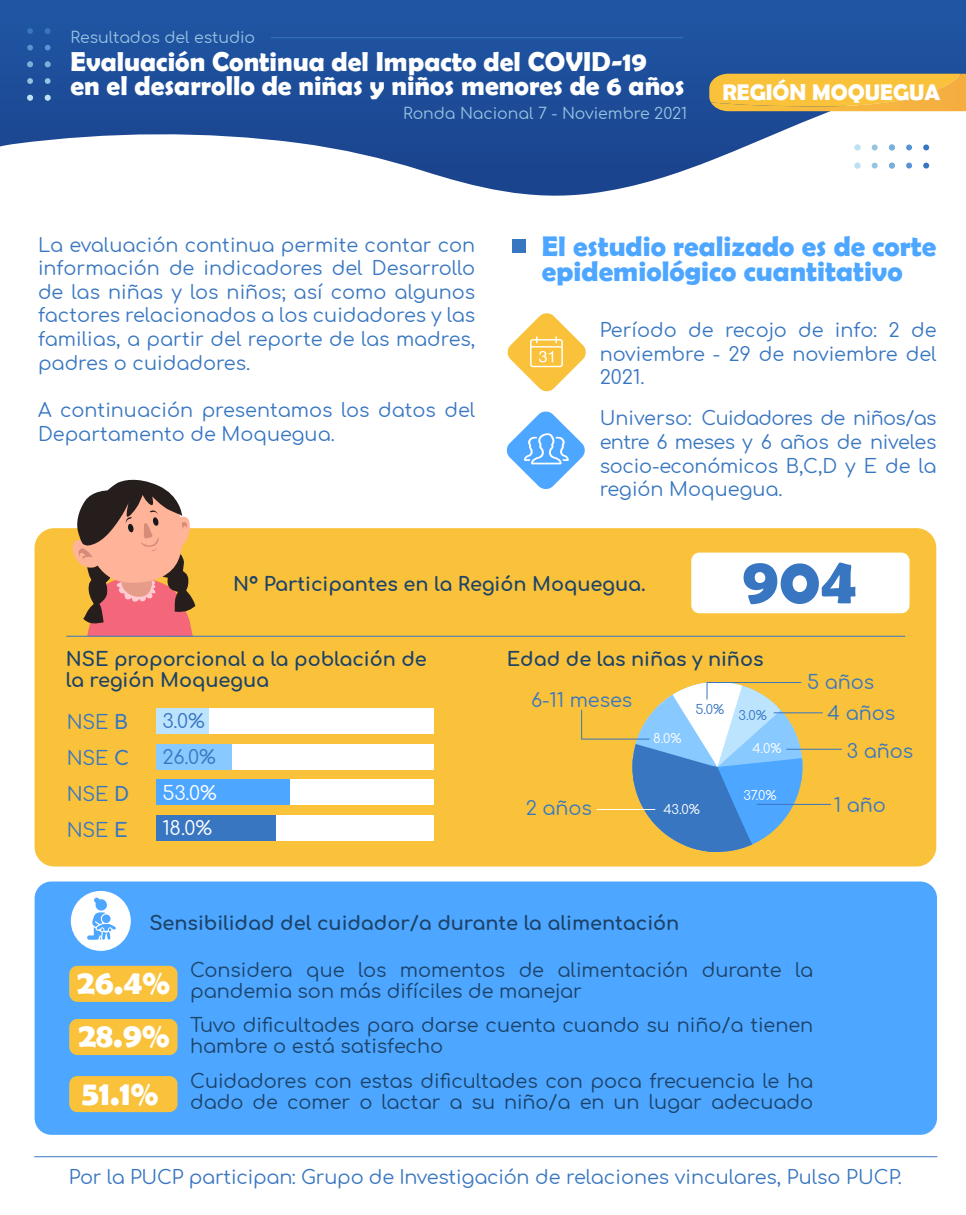
<style>
.page{position:relative;width:966px;height:1215px;background:#fff}
.page>*{position:absolute;margin:0;border:0;box-sizing:border-box;transform-origin:0 0}
.t1{font:700 65.62px "Berlin Sans FB Demi";color:#3876c1}
.t2{font:700 34.3px "Berlin Sans FB Demi";color:#fff}
.t3{font:700 28.44px/25.7px "Berlin Sans FB Demi";color:#4da6ff}
.t4{font:700 27.39px/24px "Berlin Sans FB Demi";color:#fff}
.t5{font:700 22.66px "Berlin Sans FB Demi";color:#fff}
.t6{font:19.34px/21px "Comfortaa";letter-spacing:-.005em;color:#1c4268}
.t7{font:700 19.34px/21px "Comfortaa";letter-spacing:-.005em;color:#1c4268}
.t8{font:19.34px/35.9px "Comfortaa";letter-spacing:-.005em;color:#3876c1;text-align:justify}
.t9{font:19.34px/35.7px "Comfortaa";color:#fff}
.t10{font:19.25px/23.6px "Comfortaa";color:#3876c1;text-align:justify}
.t11{font:15.66px "Comfortaa";letter-spacing:-.005em;color:#96c3e2}
.t12{font:12.86px "Comfortaa";color:#fff}
.t13{font:12.86px "Comfortaa";color:#3876c1}
.s1{font-weight:700}
</style>
<div class="page">
<div style="left:35px;top:881px;width:901px;height:253px;background:#4da6ff;border-radius:17px"></div>
<div style="left:0;top:0;width:965px;height:269px;background:#1e53a0"></div>
<svg style="left:0;top:80px;width:965px;height:189px;fill:#fff"></svg>
<svg style="left:27px;top:28px;width:6px;height:6px"></svg>
<svg style="left:45px;top:28px;width:6px;height:6px"></svg>
<svg style="left:27px;top:45px;width:6px;height:6px"></svg>
<svg style="left:45px;top:45px;width:6px;height:6px"></svg>
<svg style="left:27px;top:61px;width:6px;height:6px"></svg>
<svg style="left:45px;top:61px;width:6px;height:6px"></svg>
<svg style="left:27px;top:78px;width:6px;height:6px"></svg>
<svg style="left:45px;top:78px;width:6px;height:6px"></svg>
<svg style="left:27px;top:95px;width:6px;height:6px"></svg>
<svg style="left:45px;top:95px;width:6px;height:6px"></svg>
<hr style="left:271px;top:37px;width:411px;height:1px;background:#3876c1">
<div style="left:512px;top:239px;width:14px;height:14px;background:#3876c1"></div>
<svg style="left:507px;top:313px;width:79px;height:79px"></svg>
<svg style="left:506px;top:411px;width:79px;height:78px"></svg>
<div style="left:35px;top:528px;width:901px;height:338px;background:#f9c23a;border-radius:20px"></div>
<svg style="left:69px;top:479px;width:126px;height:157px"></svg>
<hr style="left:67px;top:636px;width:837px;height:1px;background:#3876c1">
<div style="left:691px;top:552px;width:218px;height:61px;background:#fff;border-radius:8px"></div>
<div style="left:156px;top:708px;width:278px;height:25px;background:#fff"></div>
<div style="left:156px;top:743px;width:278px;height:26px;background:#fff"></div>
<div style="left:156px;top:779px;width:278px;height:26px;background:#fff"></div>
<div style="left:156px;top:815px;width:278px;height:25px;background:#fff"></div>
<div style="left:156px;top:708px;width:52px;height:25px;background:#bde4ff"></div>
<div style="left:156px;top:743px;width:76px;height:26px;background:#88c9ff"></div>
<div style="left:156px;top:779px;width:134px;height:26px;background:#4da6ff"></div>
<div style="left:156px;top:815px;width:119px;height:25px;background:#3876c1"></div>
<div style="left:69px;top:1019px;width:108px;height:36px;background:#f9c23a;border-radius:8px"></div>
<div style="left:69px;top:966px;width:108px;height:36px;background:#f9c23a;border-radius:8px"></div>
<svg style="left:923px;top:144px;width:6px;height:6px"></svg>
<svg style="left:923px;top:163px;width:6px;height:6px"></svg>
<svg style="left:905px;top:144px;width:6px;height:6px"></svg>
<svg style="left:905px;top:163px;width:6px;height:6px"></svg>
<svg style="left:888px;top:144px;width:6px;height:6px"></svg>
<svg style="left:888px;top:163px;width:6px;height:6px"></svg>
<svg style="left:871px;top:144px;width:6px;height:6px"></svg>
<svg style="left:871px;top:163px;width:6px;height:6px"></svg>
<svg style="left:854px;top:144px;width:6px;height:6px"></svg>
<svg style="left:854px;top:163px;width:6px;height:6px"></svg>
<svg style="left:709px;top:74px;width:256px;height:37px;background:#f4bc3d"></svg>
<div style="left:69px;top:1076px;width:108px;height:36px;background:#f9c23a;border-radius:8px"></div>
<div style="left:71px;top:891px;width:60px;height:60px;background:#fff;border-radius:50%"></div>
<svg style="left:87px;top:897px;width:29px;height:43px"></svg>
<hr style="left:35px;top:1156px;width:901px;height:1px;background:#3876c1">
<hr style="left:786px;top:749px;width:55px;height:1px;background:#3876c1">
<hr style="left:757px;top:804px;width:73px;height:1px;background:#3876c1">
<hr style="left:773px;top:712px;width:49px;height:1px;background:#3876c1">
<svg style="left:581px;top:682px;width:221px;height:170px"></svg>
<p class="t11" style="left:70px;top:24px;width:186px">Resultados del estudio</p>
<h3 class="t4" style="left:70px;top:50px;width:615px">Evaluación Continua del Impacto del COVID-19<br>en el desarrollo de niñas y niños menores de 6 años</h3>
<p class="t11" style="left:403px;top:99px;width:286px">Ronda Nacional 7 - Noviembre 2021</p>
<p class="t5" style="left:722px;top:79px;width:219px">REGIÓN MOQUEGUA</p>
<p class="t10" style="left:38px;top:230px;width:439px">La evaluación continua permite contar con información de indicadores del Desarrollo de las niñas y los niños; así como algunos factores relacionados a los cuidadores y las familias, a partir del reporte de las madres, padres o cuidadores.</p>
<p class="t10" style="left:38px;top:395px;width:439px">A continuación presentamos los datos del<br>Departamento de Moquegua.</p>
<h3 class="t3" style="left:541px;top:233px;width:396px">El estudio realizado es de corte epidemiológico cuantitativo</h3>
<p class="t10" style="left:599px;top:316px;width:338px">Período de recojo de info: 2 de noviembre - 29 de noviembre del 2021.</p>
<p class="t10" style="left:599px;top:404px;width:338px">Universo: Cuidadores de niños/as entre 6 meses y 6 años de niveles socio-económicos B,C,D y E de la región Moquegua.</p>
<p class="t7" style="left:233px;top:571px;width:414px">N° Participantes en la Región Moquegua.</p>
<h1 class="t1" style="left:741px;top:542px;width:116px">904</h1>
<p class="t7" style="left:66px;top:645px;width:362px">NSE proporcional a la población de la región Moquegua</p>
<p class="t8" style="left:67px;top:702px;width:64px">NSE <span class="s1">B </span>NSE <span class="s1">C </span>NSE <span class="s1">D </span>NSE <span class="s1">E</span></p>
<p class="t8" style="left:162px;top:700px;width:55px">3.0%<br>26.0%</p>
<p class="t9" style="left:162px;top:772px;width:56px">53.0%<br>18.0%</p>
<p class="t7" style="left:506px;top:645px;width:258px">Edad de las niñas y niños</p>
<p class="t8" style="left:531px;top:679px;width:103px">6-11 meses</p>
<p class="t13" style="left:695px;top:697px;width:30px">5.0%</p>
<p class="t13" style="left:738px;top:704px;width:30px">3.0%</p>
<p class="t12" style="left:653px;top:727px;width:30px">8.0%</p>
<p class="t12" style="left:752px;top:736px;width:31px">4.0%</p>
<p class="t8" style="left:807px;top:661px;width:69px">5 años</p>
<p class="t8" style="left:827px;top:692px;width:69px">4 años</p>
<p class="t8" style="left:846px;top:730px;width:68px">3 años</p>
<p class="t12" style="left:743px;top:783px;width:35px">37.0%</p>
<p class="t8" style="left:525px;top:787px;width:68px">2 años</p>
<p class="t8" style="left:833px;top:784px;width:53px">1 año</p>
<p class="t12" style="left:663px;top:798px;width:38px">43.0%</p>
<p class="t7" style="left:149px;top:909px;width:531px">Sensibilidad del cuidador/a durante la alimentación</p>
<h2 class="t2" style="left:77px;top:962px;width:94px">26.4%</h2>
<h2 class="t2" style="left:79px;top:1015px;width:93px">28.9%</h2>
<p class="t6" style="left:190px;top:957px;width:624px">Considera que los momentos de alimentación durante la pandemia son más difíciles de manejar</p>
<p class="t6" style="left:190px;top:1011px;width:624px">Tuvo dificultades para darse cuenta cuando su niño/a tienen hambre o está satisfecho</p>
<h2 class="t2" style="left:82px;top:1072px;width:78px">51.1%</h2>
<p class="t6" style="left:190px;top:1067px;width:624px">Cuidadores con estas dificultades con poca frecuencia le ha dado de comer o lactar a su niño/a en un lugar adecuado</p>
<p class="t10" style="left:69px;top:1162px;width:834px">Por la PUCP participan: Grupo de Investigación de relaciones vinculares, Pulso PUCP.</p>
</div>
